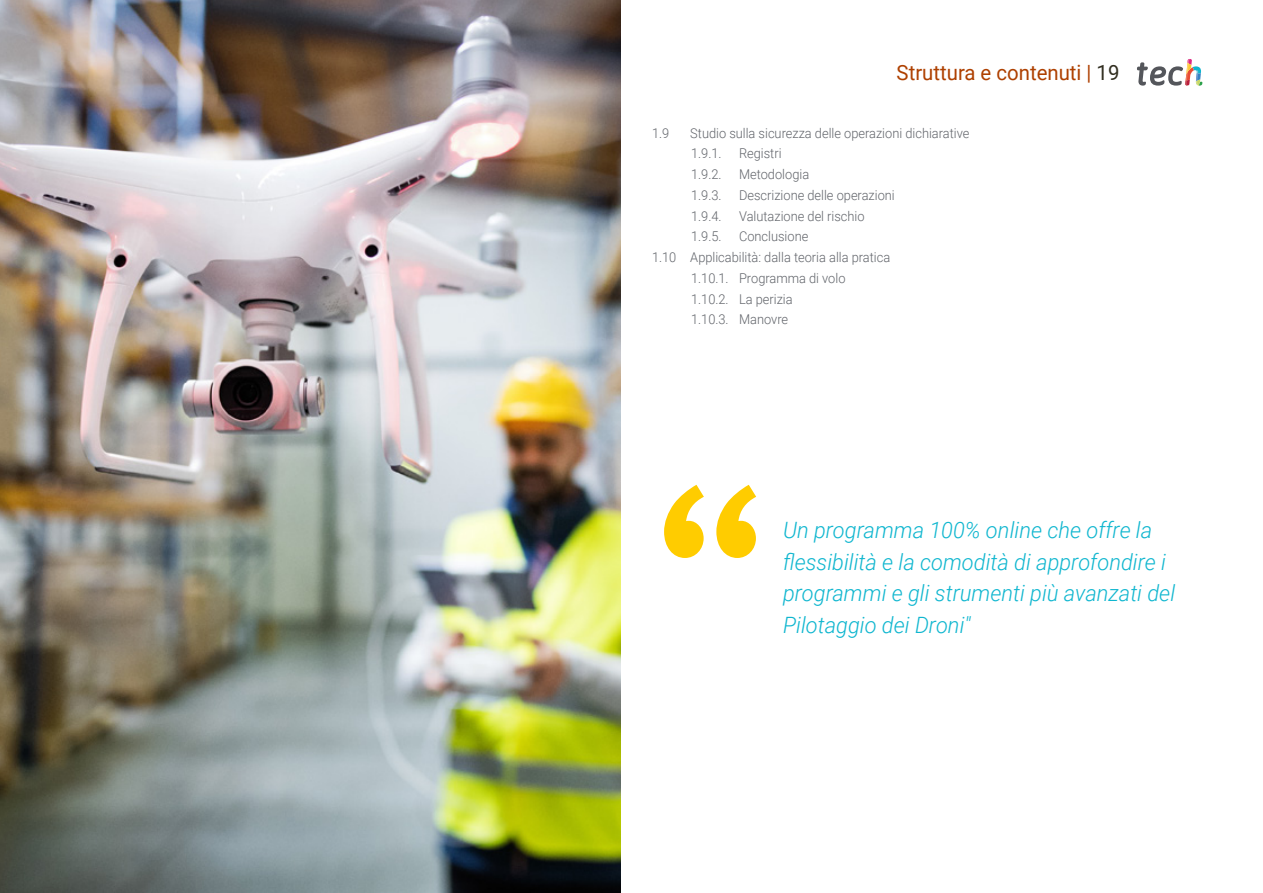
<style>
.page{position:relative;width:1263px;height:893px;background:#fff}
.page>*{position:absolute;margin:0;border:0;box-sizing:border-box;transform-origin:0 0}
.t1{font:italic 300 22.5px/31.5px "Roboto";color:#0fb6cf}
.t2{font:21px "Roboto";color:#ae4000}
.t3{font:300 13.5px/20.7px "Roboto";color:#61646a;scale:.95 1}
.s1{color:#312e20}
</style>
<div class="page">
<svg style="left:1137px;top:59px;width:65px;height:27px"></svg>
<svg style="left:664px;top:485px;width:92px;height:73px"></svg>
<img style="left:0;top:0;width:621px;height:893px">
<h2 class="t2" style="left:897px;top:57px;width:224px">Struttura e contenuti | <span class="s1">19</span></h2>
<p class="t3" style="left:652px;top:122px;width:20px">1.9</p>
<p class="t3" style="left:690px;top:122px;width:295px">Studio sulla sicurezza delle operazioni dichiarative<br>1.9.1.</p>
<p class="t3" style="left:739px;top:143px;width:46px">Registri</p>
<p class="t3" style="left:691px;top:164px;width:34px">1.9.2.</p>
<p class="t3" style="left:739px;top:164px;width:75px">Metodologia</p>
<p class="t3" style="left:691px;top:184px;width:34px">1.9.3.</p>
<p class="t3" style="left:739px;top:184px;width:165px">Descrizione delle operazioni</p>
<p class="t3" style="left:691px;top:205px;width:34px">1.9.4.</p>
<p class="t3" style="left:739px;top:205px;width:134px">Valutazione del rischio</p>
<p class="t3" style="left:691px;top:226px;width:34px">1.9.5.</p>
<p class="t3" style="left:739px;top:226px;width:74px">Conclusione</p>
<p class="t3" style="left:652px;top:247px;width:252px">1.10 Applicabilità: dalla teoria alla pratica</p>
<p class="t3" style="left:691px;top:267px;width:164px">1.10.1. Programma di volo</p>
<p class="t3" style="left:691px;top:288px;width:109px">1.10.2. La perizia</p>
<p class="t3" style="left:691px;top:309px;width:104px">1.10.3. Manovre</p>
<h1 class="t1" style="left:783px;top:514px;width:394px">Un programma 100% online che offre la flessibilità e la comodità di approfondire i programmi e gli strumenti più avanzati del Pilotaggio dei Droni"</h1>
</div>
